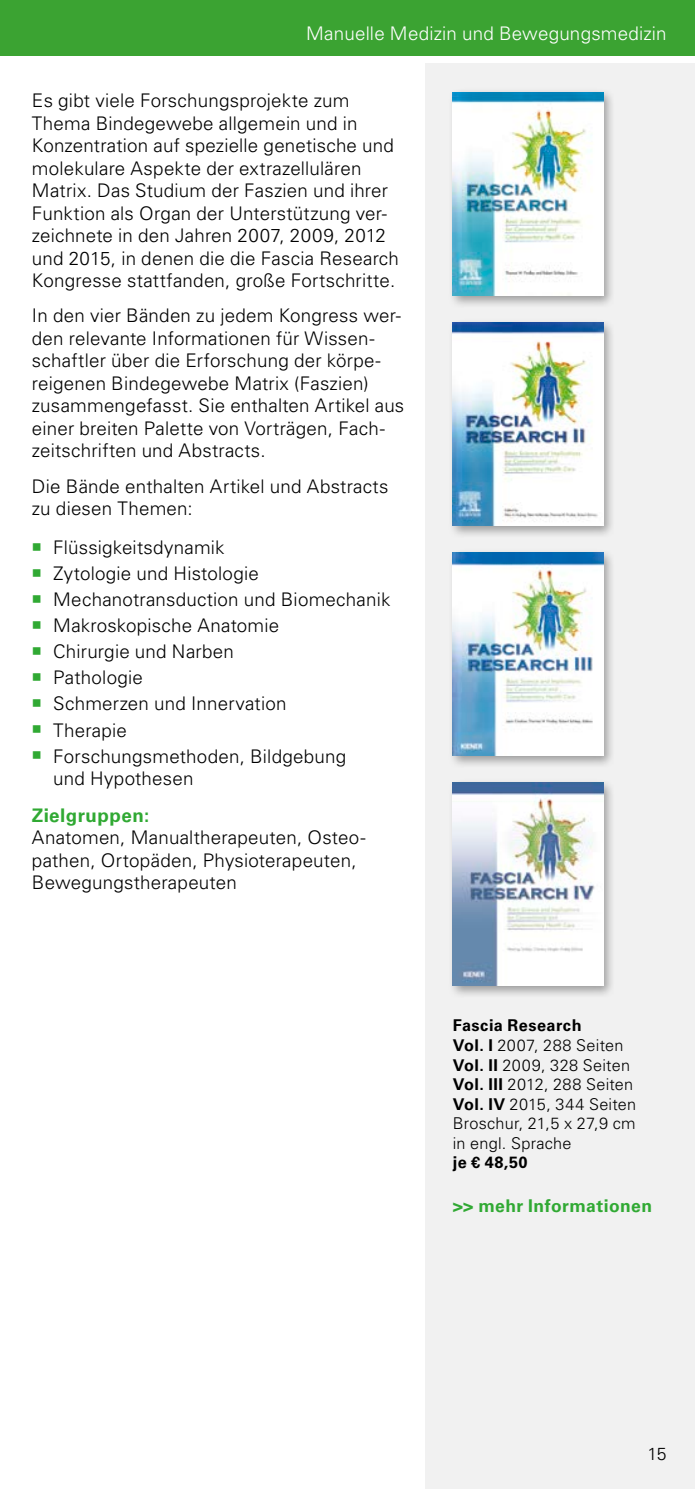
<style>
.page{position:relative;width:695px;height:1489px;background:#fff}
.page>*{position:absolute;margin:0;border:0;box-sizing:border-box;transform-origin:0 0}
.t1{font:300 18.75px/22.5px "Univers LT";letter-spacing:.01em;color:#000}
.t2{font:300 18.75px "Univers LT";letter-spacing:.01em;color:#fff}
.t3{font:700 18.75px "Univers LT";letter-spacing:.025em;color:#30a933}
.t4{font:700 17.5px "Univers LT";letter-spacing:.025em;color:#30a933}
.t5{font:300 17.5px "Univers LT";color:#000}
.t6{font:300 16.25px/19.5px "Univers LT";letter-spacing:.015em;color:#000}
.t7{font:700 16.25px "Univers LT";color:#000}
.s1{font-weight:700}
</style>
<div class="page">
<div style="left:425px;top:64px;width:269px;height:1424px;background:#f1f1f1"></div>
<div style="left:0;top:0;width:694px;height:56px;background:#3ba332"></div>
<div style="left:448px;top:87px;width:167px;height:221px;background:#000;opacity:.35"></div>
<img style="left:452px;top:92px;width:151px;height:203px">
<div style="left:448px;top:547px;width:167px;height:221px;background:#000;opacity:.35"></div>
<img style="left:452px;top:552px;width:151px;height:203px">
<div style="left:448px;top:317px;width:167px;height:221px;background:#000;opacity:.35"></div>
<img style="left:452px;top:322px;width:151px;height:203px">
<div style="left:448px;top:777px;width:167px;height:221px;background:#000;opacity:.35"></div>
<img style="left:452px;top:782px;width:151px;height:203px">
<p class="t2" style="left:306px;top:22px;width:362px">Manuelle Medizin und Bewegungsmedizin</p>
<p class="t1" style="left:32px;top:89px;width:368px">Es gibt viele Forschungsprojekte zum Thema Bindegewebe allgemein und in Konzentration auf spezielle genetische und molekulare Aspekte der extrazellulären Matrix. Das Studium der Faszien und ihrer Funktion als Organ der Unterstützung ver&shy;zeichnete in den Jahren 2007, 2009, 2012 und 2015, in denen die die Fascia Research Kongresse stattfanden, große Fortschritte.</p>
<p class="t1" style="left:32px;top:304px;width:374px">In den vier Bänden zu jedem Kongress wer&shy;den relevante Informationen für Wissen&shy;schaftler über die Erforschung der körpe&shy;reigenen Bindegewebe Matrix (Faszien) zusammengefasst. Sie enthalten Artikel aus einer breiten Palette von Vorträgen, Fach&shy;zeitschriften und Abstracts.</p>
<p class="t1" style="left:32px;top:475px;width:358px">Die Bände enthalten Artikel und Abstracts zu diesen Themen:</p>
<p class="t1" style="left:53px;top:534px;width:338px;line-height:26px">Flüssigkeitsdynamik<br>Zytologie und Histologie<br>Mechanotransduction und Biomechanik<br>Makroskopische Anatomie<br>Chirurgie und Narben<br>Pathologie<br>Schmerzen und Innervation<br>Therapie<br>Forschungsmethoden, Bildgebung</p>
<p class="t1" style="left:53px;top:767px;width:142px">und Hypothesen</p>
<p class="t3" style="left:32px;top:804px;width:119px">Zielgruppen:</p>
<p class="t1" style="left:32px;top:826px;width:334px">Anatomen, Manualtherapeuten, Osteo&shy;pathen, Ortopäden, Physioterapeuten,<br>Bewegungstherapeuten</p>
<p class="t6" style="left:452px;top:1015px;width:185px"><span class="s1">Fascia Research<br>Vol. I</span> 2007, 288 Seiten<br><span class="s1">Vol. II</span> 2009, 328 Seiten<br><span class="s1">Vol. III</span> 2012, 288 Seiten<br><span class="s1">Vol. IV</span> 2015, 344 Seiten<br>Broschur, 21,5 x 27,9 cm in engl. Sprache</p>
<p class="t7" style="left:452px;top:1152px;width:76px">je € 48,50</p>
<p class="t4" style="left:452px;top:1195px;width:201px">&gt;&gt; mehr Informationen</p>
<p class="t5" style="left:647px;top:1442px;width:21px">15</p>
</div>
